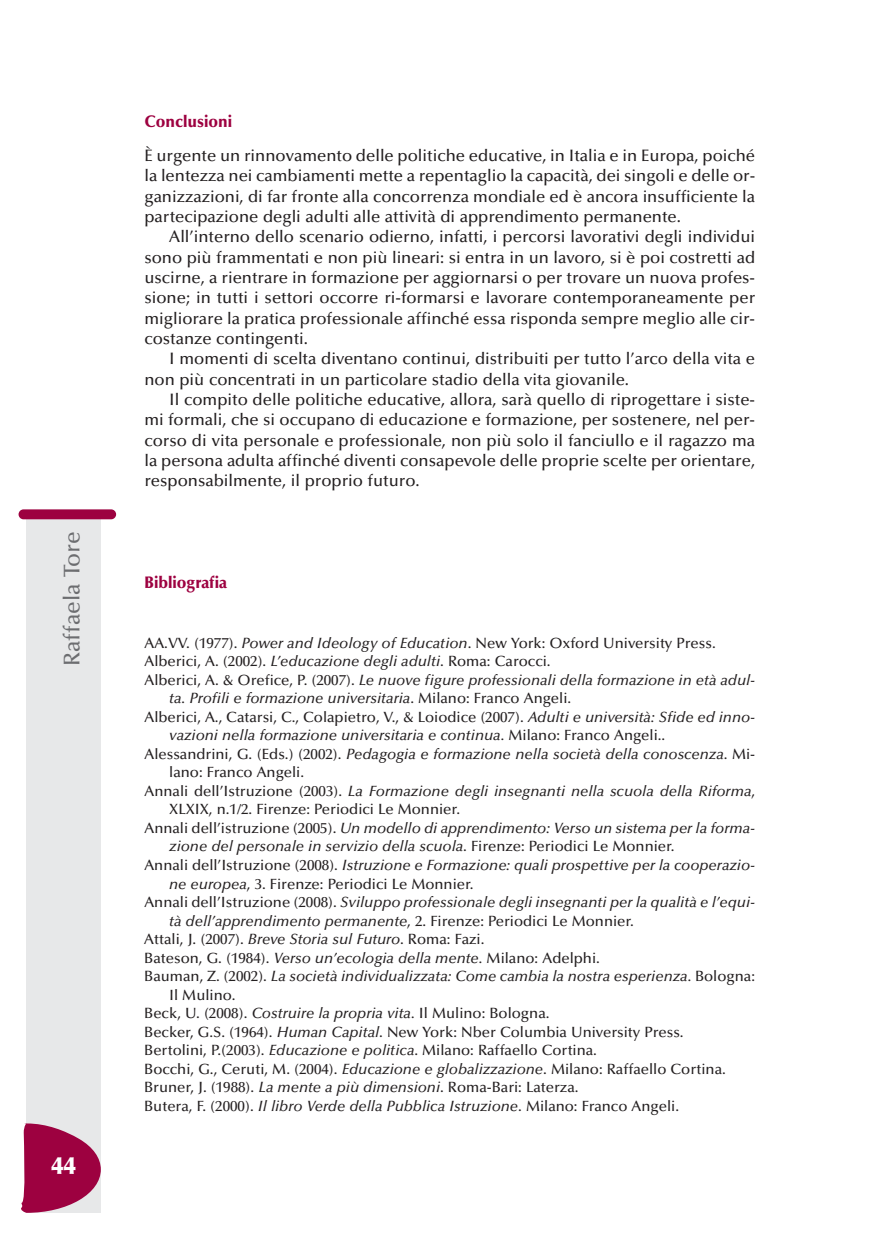
<style>
.page{position:relative;width:869px;height:1241px;background:#fff}
.page>*{position:absolute;margin:0;border:0;box-sizing:border-box;transform-origin:0 0}
.t1{font:900 24.5px "Optima";color:#fff}
.t2{font:500 22.75px "Optima";color:#6c6d70}
.t3{font:500 16.62px/20.3px "Optima";color:#231f20;text-align:justify}
.t4{font:900 16.62px "Optima";color:#9d0140;scale:.95 1}
.t5{font:500 14.88px "Optima";color:#231f20}
.t6{font:italic 500 14.88px "Optima";color:#231f20}
.s1{font-style:italic}
.s2{font-style:normal}
</style>
<div class="page">
<div style="left:27px;top:517px;width:74px;height:695px;background:#e7e8e9"></div>
<div style="left:19px;top:509px;width:97px;height:10px;background:#9d0140;border-radius:5px"></div>
<svg style="left:21px;top:1122px;width:80px;height:90px"></svg>
<h2 class="t2" style="left:63px;top:665px;width:136px;rotate:-90deg">Raffaela Tore</h2>
<h1 class="t1" style="left:52px;top:1155px;width:26px">44</h1>
<p class="t4" style="left:144px;top:115px;width:94px">Conclusioni</p>
<p class="t3" style="left:144px;top:147px;width:612px">È urgente un rinnovamento delle politiche educative, in Italia e in Europa, poiché la lentezza nei cambiamenti mette a repentaglio la capacità, dei singoli e delle or&shy;ganizzazioni, di far fronte alla concorrenza mondiale ed è ancora insufficiente la partecipazione degli adulti alle attività di apprendimento permanente.</p>
<p class="t3" style="left:144px;top:228px;width:612px;text-indent:25px">All’interno dello scenario odierno, infatti, i percorsi lavorativi degli individui sono più frammentati e non più lineari: si entra in un lavoro, si è poi costretti ad uscirne, a rientrare in formazione per aggiornarsi o per trovare un nuova profes&shy;sione; in tutti i settori occorre ri-formarsi e lavorare contemporaneamente per migliorare la pratica professionale affinché essa risponda sempre meglio alle cir&shy;costanze contingenti.</p>
<p class="t3" style="left:144px;top:350px;width:612px;text-indent:25px">I momenti di scelta diventano continui, distribuiti per tutto l’arco della vita e non più concentrati in un particolare stadio della vita giovanile.</p>
<p class="t3" style="left:144px;top:391px;width:612px;text-indent:25px">Il compito delle politiche educative, allora, sarà quello di riprogettare i siste&shy;mi formali, che si occupano di educazione e formazione, per sostenere, nel per&shy;corso di vita personale e professionale, non più solo il fanciullo e il ragazzo ma la persona adulta affinché diventi consapevole delle proprie scelte per orientare, responsabilmente, il proprio futuro.</p>
<p class="t4" style="left:144px;top:575px;width:88px">Bibliografia</p>
<p class="t5" style="left:144px;top:636px;width:572px">AA.VV. (1977). <span class="s1">Power and Ideology of Education</span>. New York: Oxford University Press.</p>
<p class="t5" style="left:144px;top:655px;width:407px">Alberici, A. (2002). <span class="s1">L’educazione degli adulti</span>. Roma: Carocci.</p>
<p class="t6" style="left:144px;top:673px;width:612px"><span class="s2">Alberici, A. &amp; Orefice, P. (2007).</span> Le nuove figure professionali della formazione in età adul-</p>
<p class="t6" style="left:169px;top:692px;width:403px">ta. Profili e formazione universitaria<span class="s2">. Milano: Franco Angeli.</span></p>
<p class="t5" style="left:144px;top:710px;width:612px">Alberici, A., Catarsi, C., Colapietro, V., &amp; Loiodice (2007). <span class="s1">Adulti e università: Sfide ed inno-</span></p>
<p class="t6" style="left:169px;top:729px;width:497px">vazioni nella formazione universitaria e continua. <span class="s2">Milano: Franco Angeli..</span></p>
<p class="t6" style="left:144px;top:747px;width:612px"><span class="s2">Alessandrini, G. (Eds.) (2002).</span> Pedagogia e formazione nella società della conoscenza<span class="s2">. Mi-</span></p>
<p class="t5" style="left:169px;top:766px;width:136px">lano: Franco Angeli.</p>
<p class="t6" style="left:144px;top:784px;width:612px"><span class="s2">Annali dell’Istruzione (2003).</span> La Formazione degli insegnanti nella scuola della Riforma<span class="s2">,</span></p>
<p class="t5" style="left:169px;top:803px;width:292px">XLXIX, n.1/2. Firenze: Periodici Le Monnier.</p>
<p class="t6" style="left:144px;top:821px;width:612px"><span class="s2">Annali dell’istruzione (2005).</span> Un modello di apprendimento: Verso un sistema per la forma-</p>
<p class="t6" style="left:169px;top:840px;width:506px">zione del personale in servizio della scuola<span class="s2">. Firenze: Periodici Le Monnier.</span></p>
<p class="t6" style="left:144px;top:859px;width:612px"><span class="s2">Annali dell’Istruzione (2008).</span> Istruzione e Formazione: quali prospettive per la cooperazio-</p>
<p class="t5" style="left:169px;top:877px;width:306px"><span class="s1">ne europea</span>, 3. Firenze: Periodici Le Monnier.</p>
<p class="t6" style="left:144px;top:896px;width:612px"><span class="s2">Annali dell’Istruzione (2008).</span> Sviluppo professionale degli insegnanti per la qualità e l’equi-</p>
<p class="t6" style="left:169px;top:914px;width:466px">tà dell’apprendimento permanente<span class="s2">, 2. Firenze: Periodici Le Monnier.</span></p>
<p class="t5" style="left:144px;top:933px;width:341px">Attali, J. (2007). <span class="s1">Breve Storia sul Futuro</span>. Roma: Fazi.</p>
<p class="t5" style="left:144px;top:951px;width:457px">Bateson, G. (1984). <span class="s1">Verso un’ecologia della mente.</span> Milano: Adelphi.</p>
<p class="t6" style="left:144px;top:970px;width:612px"><span class="s2">Bauman, Z. (2002).</span> La società individualizzata: Come cambia la nostra esperienza. <span class="s2">Bologna:</span></p>
<p class="t5" style="left:169px;top:988px;width:68px">Il Mulino.</p>
<p class="t5" style="left:144px;top:1007px;width:406px">Beck, U. (2008). <span class="s1">Costruire la propria vita.</span> Il Mulino: Bologna.</p>
<p class="t5" style="left:144px;top:1025px;width:540px">Becker, G.S. (1964). <span class="s1">Human Capital</span>. New York: Nber Columbia University Press.</p>
<p class="t5" style="left:144px;top:1044px;width:454px">Bertolini, P.(2003). <span class="s1">Educazione e politica</span>. Milano: Raffaello Cortina.</p>
<p class="t5" style="left:144px;top:1062px;width:583px">Bocchi, G., Ceruti, M. (2004). <span class="s1">Educazione e globalizzazione</span>. Milano: Raffaello Cortina.</p>
<p class="t5" style="left:144px;top:1081px;width:435px">Bruner, J. (1988). <span class="s1">La mente a più dimensioni</span>. Roma-Bari: Laterza.</p>
<p class="t5" style="left:144px;top:1099px;width:536px">Butera, F. (2000). <span class="s1">Il libro Verde della Pubblica Istruzione</span>. Milano: Franco Angeli.</p>
</div>
